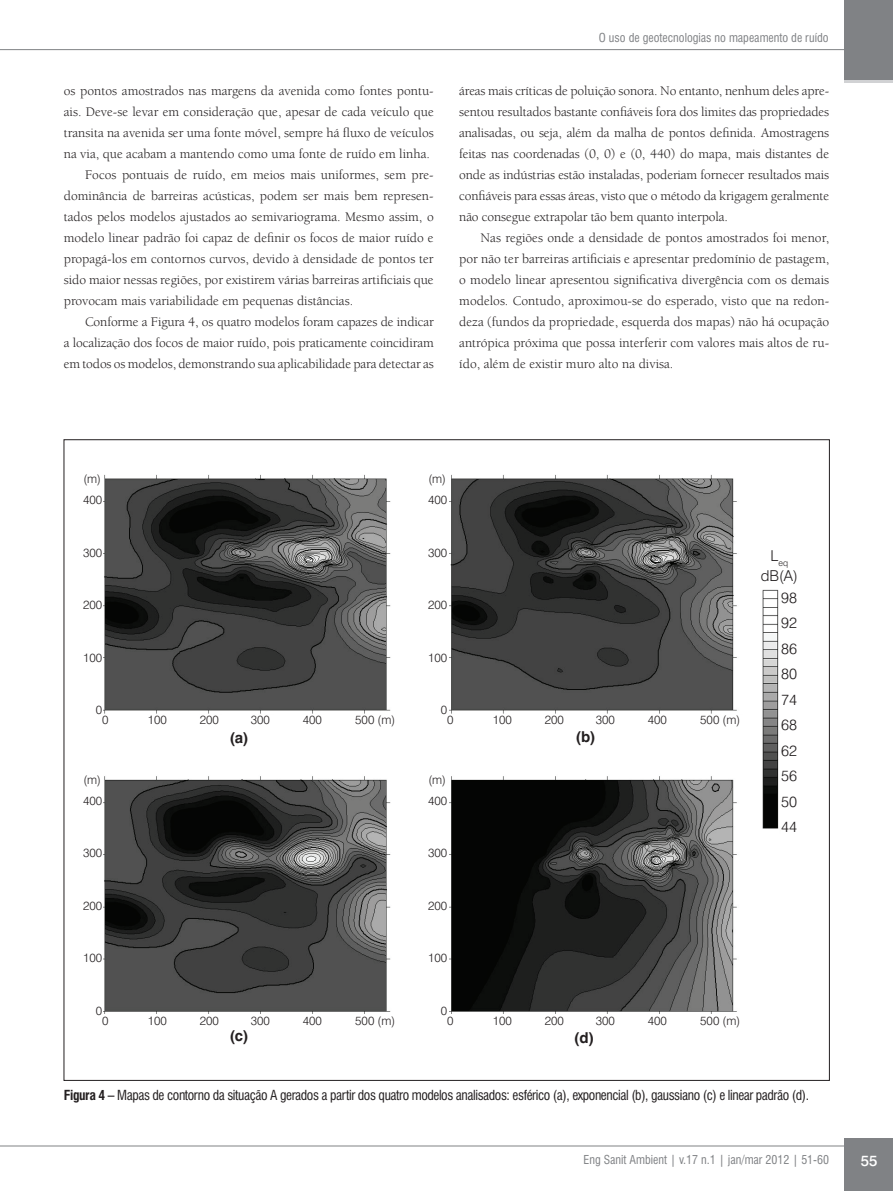
<style>
.page{position:relative;width:893px;height:1191px;background:#fff}
.page>*{position:absolute;margin:0;border:0;box-sizing:border-box;transform-origin:0 0}
.t1{font:300 15px/25.5px "Swiss 721 BT";color:#231f20;text-align:justify}
.t2{font:700 15px "Swiss 721 BT";color:#231f20}
.t3{font:500 15px "Swiss 721 BT";color:#fff}
._05_0_texto_txt{font:13.5px/21px "Berkeley Std";color:#231f20;text-align:justify}
._07_0_tabela-img-tit{font:condensed 13.5px "Swiss 721 BT";letter-spacing:-.03em;color:#231f20}
.t4{font:300 12px "Swiss 721 BT";color:#231f20}
.t5{font:condensed 12px "Swiss 721 BT";color:#808285}
.t6{font:300 8.7px "Swiss 721 BT";color:#231f20}
.s1{font-weight:700}
</style>
<div class="page">
<div style="left:845px;top:0;width:48px;height:82px;background:#d1d2d4"></div>
<div style="left:845px;top:0;width:48px;height:80px;background:#808285"></div>
<hr style="left:0;top:1145px;width:874px;height:1px;background:#808285">
<div style="left:845px;top:1138px;width:48px;height:53px;background:#808285"></div>
<hr style="left:0;top:49px;width:866px;height:1px;background:#808285">
<img style="left:103px;top:474px;width:676px;height:540px">
<div style="left:415px;top:459px;width:34px;height:603px;background:#fff"></div>
<div style="left:64px;top:715px;width:684px;height:35px;background:#fff"></div>
<div style="left:757px;top:542px;width:45px;height:44px;background:#fff"></div>
<p class="_05_0_texto_txt" style="left:64px;top:80px;width:371px">os pontos amostrados nas margens da avenida como fontes pontu&shy;ais. Deve-se levar em consideração que, apesar de cada veículo que transita na avenida ser uma fonte móvel, sempre há fluxo de veículos na via, que acabam a mantendo como uma fonte de ruído em linha.</p>
<p class="_05_0_texto_txt" style="left:64px;top:164px;width:371px;text-indent:21px">Focos pontuais de ruído, em meios mais uniformes, sem pre&shy;dominância de barreiras acústicas, podem ser mais bem represen&shy;tados pelos modelos ajustados ao semivariograma. Mesmo assim, o modelo linear padrão foi capaz de definir os focos de maior ruído e propagá-los em contornos curvos, devido à densidade de pontos ter sido maior nessas regiões, por existirem várias barreiras artificiais que provocam mais variabilidade em pequenas distâncias.</p>
<p class="_05_0_texto_txt" style="left:64px;top:311px;width:371px;text-indent:21px">Conforme a Figura 4, os quatro modelos foram capazes de indicar a localização dos focos de maior ruído, pois praticamente coincidiram em todos os modelos, demonstrando sua aplicabilidade para detectar as</p>
<p class="t5" style="left:599px;top:30px;width:231px">O uso de geotecnologias no mapeamento de ruído</p>
<p class="_05_0_texto_txt" style="left:459px;top:80px;width:371px">áreas mais críticas de poluição sonora. No entanto, nenhum deles apre&shy;sentou resultados bastante confiáveis fora dos limites das propriedades analisadas, ou seja, além da malha de pontos definida. Amostragens feitas nas coordenadas (0, 0) e (0, 440) do mapa, mais distantes de onde as indústrias estão instaladas, poderiam fornecer resultados mais confiáveis para essas áreas, visto que o método da krigagem geralmente não consegue extrapolar tão bem quanto interpola.</p>
<p class="_05_0_texto_txt" style="left:459px;top:227px;width:371px;text-indent:21px">Nas regiões onde a densidade de pontos amostrados foi menor, por não ter barreiras artificiais e apresentar predomínio de pastagem, o modelo linear apresentou significativa divergência com os demais modelos. Contudo, aproximou-se do esperado, visto que na redon&shy;deza (fundos da propriedade, esquerda dos mapas) não há ocupação antrópica próxima que possa interferir com valores mais altos de ru&shy;ído, além de existir muro alto na divisa.</p>
<p class="t4" style="left:83px;top:471px;width:19px">(m)</p>
<p class="t4" style="left:428px;top:471px;width:19px">(m)</p>
<p class="t4" style="left:83px;top:492px;width:21px">400</p>
<p class="t4" style="left:428px;top:492px;width:21px">400</p>
<p class="t4" style="left:83px;top:545px;width:21px">300</p>
<p class="t4" style="left:428px;top:545px;width:21px">300</p>
<p class="t6" style="left:771px;top:558px;width:19px"><sup>L</sup>eq</p>
<p class="t1" style="left:761px;top:562px;width:39px">dB(A)</p>
<p class="t4" style="left:83px;top:597px;width:21px">200</p>
<p class="t4" style="left:428px;top:597px;width:21px">200</p>
<p class="t4" style="left:83px;top:650px;width:21px">100</p>
<p class="t4" style="left:428px;top:650px;width:21px">100</p>
<p class="t4" style="left:96px;top:702px;width:8px">0</p>
<p class="t4" style="left:102px;top:712px;width:8px">0</p>
<p class="t4" style="left:148px;top:712px;width:21px">100</p>
<p class="t4" style="left:200px;top:712px;width:21px">200</p>
<p class="t4" style="left:251px;top:712px;width:21px">300</p>
<p class="t4" style="left:303px;top:712px;width:21px">400</p>
<p class="t4" style="left:355px;top:712px;width:41px">500 (m)</p>
<p class="t4" style="left:441px;top:702px;width:8px">0</p>
<p class="t4" style="left:447px;top:712px;width:8px">0</p>
<p class="t4" style="left:493px;top:712px;width:21px">100</p>
<p class="t4" style="left:545px;top:712px;width:21px">200</p>
<p class="t4" style="left:596px;top:712px;width:21px">300</p>
<p class="t4" style="left:648px;top:712px;width:21px">400</p>
<p class="t4" style="left:700px;top:712px;width:41px">500 (m)</p>
<p class="t2" style="left:229px;top:729px;width:21px">(a)</p>
<p class="t2" style="left:575px;top:727px;width:22px">(b)</p>
<p class="t4" style="left:83px;top:772px;width:19px">(m)</p>
<p class="t4" style="left:428px;top:772px;width:19px">(m)</p>
<p class="t4" style="left:83px;top:793px;width:21px">400</p>
<p class="t4" style="left:428px;top:793px;width:21px">400</p>
<p class="t4" style="left:83px;top:846px;width:21px">300</p>
<p class="t4" style="left:428px;top:846px;width:21px">300</p>
<p class="t4" style="left:83px;top:898px;width:21px">200</p>
<p class="t4" style="left:428px;top:898px;width:21px">200</p>
<p class="t4" style="left:83px;top:951px;width:21px">100</p>
<p class="t4" style="left:428px;top:951px;width:21px">100</p>
<p class="t4" style="left:96px;top:1003px;width:8px">0</p>
<p class="t4" style="left:102px;top:1013px;width:8px">0</p>
<p class="t4" style="left:148px;top:1013px;width:21px">100</p>
<p class="t4" style="left:200px;top:1013px;width:21px">200</p>
<p class="t4" style="left:251px;top:1013px;width:21px">300</p>
<p class="t4" style="left:303px;top:1013px;width:21px">400</p>
<p class="t4" style="left:355px;top:1013px;width:41px">500 (m)</p>
<p class="t4" style="left:441px;top:1003px;width:8px">0</p>
<p class="t4" style="left:447px;top:1013px;width:8px">0</p>
<p class="t4" style="left:493px;top:1013px;width:21px">100</p>
<p class="t4" style="left:545px;top:1013px;width:21px">200</p>
<p class="t4" style="left:596px;top:1013px;width:21px">300</p>
<p class="t4" style="left:648px;top:1013px;width:21px">400</p>
<p class="t4" style="left:700px;top:1013px;width:41px">500 (m)</p>
<p class="t2" style="left:229px;top:1026px;width:21px">(c)</p>
<p class="t2" style="left:574px;top:1028px;width:22px">(d)</p>
<p class="t1" style="left:781px;top:584px;width:17px">98<br>92<br>86<br>80<br>74<br>68<br>62<br>56<br>50<br>44</p>
<p class="_07_0_tabela-img-tit" style="left:64px;top:1087px;width:746px"><span class="s1">Figura 4 –</span> Mapas de contorno da situação A gerados a partir dos quatro modelos analisados: esférico (a), exponencial (b), gaussiano (c) e linear padrão (d).</p>
<p class="t5" style="left:584px;top:1152px;width:247px">Eng Sanit Ambient | v.17 n.1 | jan/mar 2012 | 51-60</p>
<p class="t3" style="left:861px;top:1151px;width:18px">55</p>
</div>
